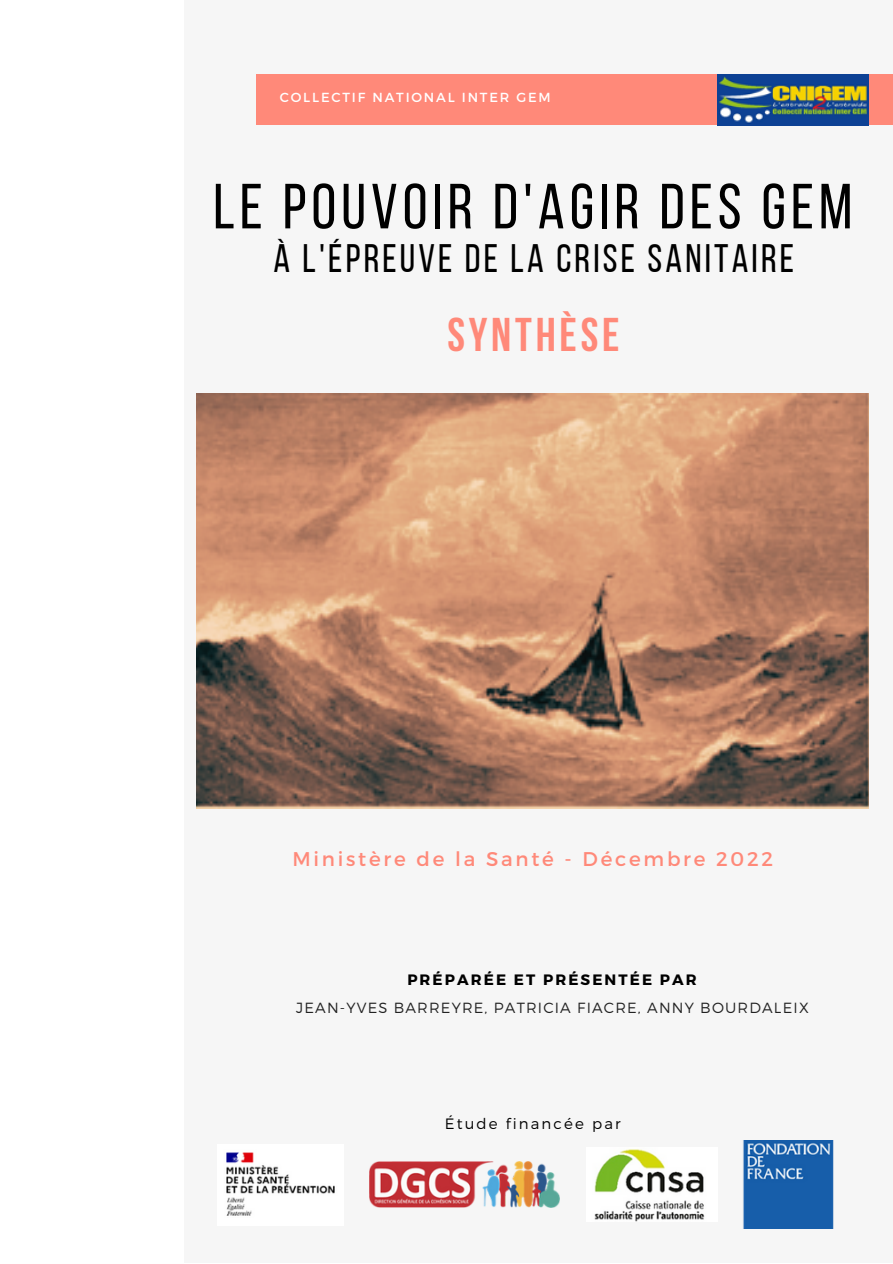
<style>
.page{position:relative;width:893px;height:1264px;background:#fff}
.page>*{position:absolute;margin:0;border:0;box-sizing:border-box;transform-origin:0 0}
.t1{font:63.6px "Bebas Neue";letter-spacing:.08em;color:#000}
.t2{font:700 47.1px "Bebas Neue";letter-spacing:.08em;color:#ff8979}
.t3{font:39.6px "Bebas Neue";letter-spacing:.08em;color:#000}
.t4{font:19.8px "Montserrat";letter-spacing:.14em;color:#ff8979}
.t5{font:700 15px "Montserrat";letter-spacing:.14em;color:#000}
.t6{font:300 15px "Montserrat";letter-spacing:.14em;color:#000}
.t7{font:300 14.7px "Montserrat";letter-spacing:.08em;color:#222}
.t8{font:13.2px "Montserrat";letter-spacing:.14em;color:#fff}
</style>
<div class="page">
<div style="left:0;top:0;width:892px;height:1262px;background:#f6f6f6"></div>
<div style="left:0;top:0;width:183px;height:1262px;background:#fff"></div>
<div style="left:257px;top:74px;width:635px;height:51px;background:#ff8979"></div>
<img style="left:196px;top:393px;width:672px;height:415px">
<img style="left:717px;top:75px;width:151px;height:50px">
<img style="left:226px;top:1152px;width:109px;height:64px">
<img style="left:370px;top:1161px;width:190px;height:46px">
<img style="left:594px;top:1149px;width:110px;height:72px">
<img style="left:743px;top:1140px;width:90px;height:88px">
<p class="t8" style="left:280px;top:89px;width:272px">COLLECTIF NATIONAL INTER GEM</p>
<h1 class="t1" style="left:213px;top:181px;width:640px">LE POUVOIR D'AGIR DES GEM</h1>
<h3 class="t3" style="left:273px;top:242px;width:522px">À L'ÉPREUVE DE LA CRISE SANITAIRE</h3>
<h2 class="t2" style="left:447px;top:315px;width:173px">SYNTHÈSE</h2>
<h3 class="t4" style="left:292px;top:846px;width:482px">Ministère de la Santé - Décembre 2022</h3>
<p class="t5" style="left:407px;top:969px;width:291px">PRÉPARÉE ET PRÉSENTÉE PAR</p>
<p class="t7" style="left:296px;top:997px;width:514px">JEAN-YVES BARREYRE, PATRICIA FIACRE, ANNY BOURDALEIX</p>
<p class="t6" style="left:445px;top:1113px;width:177px">Étude financée par</p>
</div>
